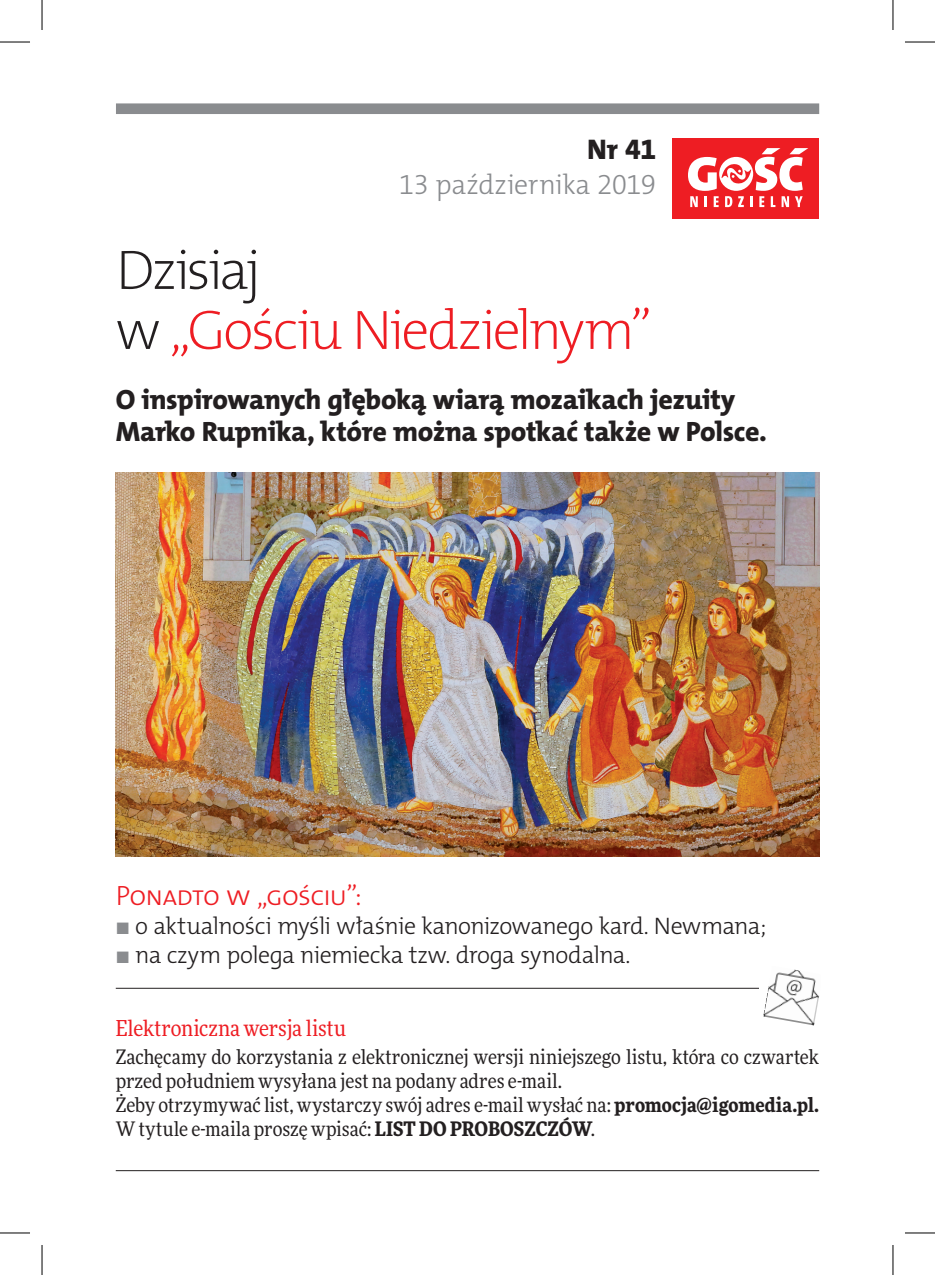
<style>
.page{position:relative;width:935px;height:1275px;background:#fff}
.page>*{position:absolute;margin:0;border:0;box-sizing:border-box;transform-origin:0 0}
.dzisiaj{font:56px/60px "The Mix HP2 Ex Lig";letter-spacing:-.05em;color:#ee1d23}
.nr{font:28.6px "The Mix HP8 Ex Bld";color:#231f20}
.opis_głowny{font:28px/32px "The Mix HP8 Ex Bld";letter-spacing:-.01em;color:#231f20}
.data{font:28px "The Mix HP3 Lig";letter-spacing:-.015em;color:#8a8c8f}
.tytulik{font:28px "The Mix HP3 Lig";letter-spacing:-.03em;color:#ee1d23}
.opis{font:24px "The Mix HP3 Lig";letter-spacing:-.025em;color:#231f20}
.info_dodatkowe{font:22px "Freeday Narrow News";letter-spacing:-.005em;color:#ee1d23}
.info_dodatkowe-2{font:20px/24px "Freeday Narrow News";color:#231f20}
.s1{color:#231f20}
.s2{font-family:"Freeday Narrow News";font-size:20px;color:#8a8c8f}
.s3{font-family:"Freeday Narrow";font-weight:900}
</style>
<div class="page">
<hr style="left:116px;top:1170px;width:703px;height:1px;background:#231f20">
<hr style="left:116px;top:988px;width:703px;height:1px;background:#231f20">
<div style="left:116px;top:103px;width:703px;height:11px;background:#8a8c8f"></div>
<div style="left:672px;top:138px;width:147px;height:81px;background:#ee1d23"></div>
<svg style="left:688px;top:148px;width:120px;height:59px"></svg>
<img style="left:116px;top:473px;width:703px;height:384px">
<div style="left:759px;top:961px;width:61px;height:68px;background:#fff"></div>
<img style="left:763px;top:969px;width:56px;height:56px">
<hr style="left:0;top:42px;width:30px;height:1px;background:#000">
<hr style="left:904px;top:42px;width:30px;height:1px;background:#000">
<hr style="left:0;top:1232px;width:30px;height:1px;background:#000">
<hr style="left:904px;top:1232px;width:30px;height:1px;background:#000">
<hr style="left:42px;top:0;width:1px;height:30px;background:#000">
<hr style="left:42px;top:1245px;width:1px;height:30px;background:#000">
<hr style="left:892px;top:0;width:1px;height:30px;background:#000">
<hr style="left:892px;top:1245px;width:1px;height:30px;background:#000">
<p class="nr" style="left:587px;top:131px;width:70px">Nr 41</p>
<p class="data" style="left:399px;top:167px;width:259px">13 października 2019</p>
<p class="dzisiaj" style="left:116px;top:240px;width:537px"><span class="s1">Dzisiaj<br>w</span> „Gościu Niedzielnym”</p>
<p class="opis_głowny" style="left:116px;top:383px;width:652px">O inspirowanych głęboką wiarą mozaikach jezuity<br>Marko Rupnika, które można spotkać także w Polsce.</p>
<p class="tytulik" style="left:116px;top:878px;width:247px">Ponadto w „gościu”:</p>
<p class="opis" style="left:116px;top:910px;width:652px"><span class="s2">•</span> o aktualności myśli właśnie kanonizowanego kard. Newmana;</p>
<p class="opis" style="left:116px;top:939px;width:516px"><span class="s2">•</span> na czym polega niemiecka tzw. droga synodalna.</p>
<p class="info_dodatkowe" style="left:116px;top:1014px;width:232px">Elektroniczna wersja listu</p>
<p class="info_dodatkowe-2" style="left:116px;top:1044px;width:704px">Zachęcamy do korzystania z elektronicznej wersji niniejszego listu, która co czwartek przed południem wysyłana jest na podany adres e-mail.</p>
<p class="info_dodatkowe-2" style="left:116px;top:1092px;width:704px">Żeby otrzymywać list, wystarczy swój adres e-mail wysłać na: <span class="s3">promocja@igomedia.pl.<br></span>W tytule e-maila proszę wpisać: <span class="s3">LIST DO PROBOSZCZÓW</span>.</p>
</div>
